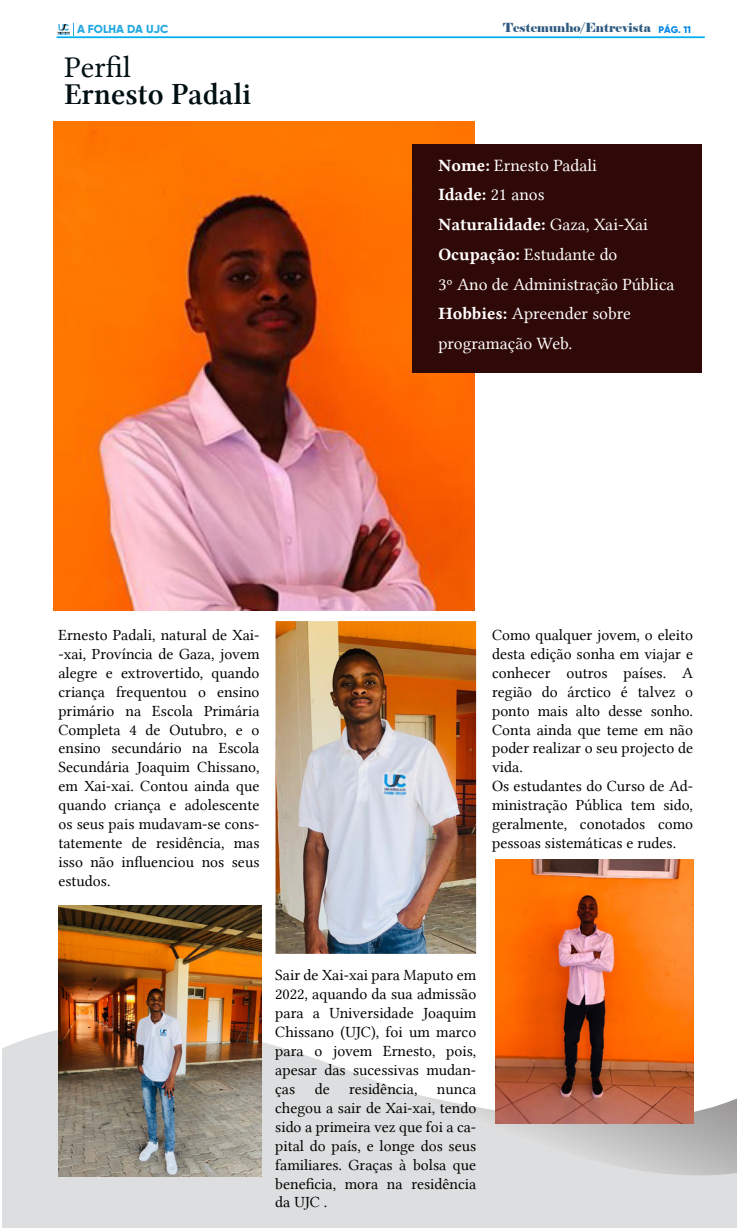
<style>
.page{position:relative;width:737px;height:1228px;background:#fff}
.page>*{position:absolute;margin:0;border:0;box-sizing:border-box;transform-origin:0 0}
.t1{font:30.62px "Lin Libertine Z";color:#000f13}
.t2{font:30.62px "Lin Libertine";color:#000f13}
.t3{font:17.5px/29.8px "Lin Libertine";color:#fff}
.t4{font:17.5px/29.8px "Lin Libertine B";color:#fff}
.t5{font:15.75px/18.9px "Lin Libertine";color:#000;text-align:justify}
.t6{font:12.42px "Elephant";color:#2d5980}
.t7{font:800 11.64px "Gilroy";color:#25a9e0}
.s1{font-family:"Gilroy";font-weight:800;font-size:9.62px;color:#0085e8}
.s2{font-family:"Lin Libertine B"}
.s3{font-family:"Lin Libertine"}
</style>
<div class="page">
<svg style="left:2px;top:1021px;width:735px;height:206px;fill:#dddedf"></svg>
<hr style="left:57px;top:36px;width:647px;height:2px;background:#00aeef">
<svg style="left:58px;top:23px;width:16px;height:13px"></svg>
<img style="left:495px;top:859px;width:198px;height:263px">
<img style="left:275px;top:621px;width:202px;height:333px">
<img style="left:58px;top:905px;width:203px;height:271px">
<img style="left:53px;top:121px;width:421px;height:489px">
<div style="left:412px;top:145px;width:290px;height:228px;background:#2f0907"></div>
<p class="t7" style="left:77px;top:22px;width:93px">A FOLHA DA UJC</p>
<p class="t6" style="left:503px;top:20px;width:190px">Testemunho/Entrevista <span class="s1">PÁG. 11</span></p>
<h1 class="t2" style="left:64px;top:49px;width:68px">Perfil</h1>
<h1 class="t1" style="left:64px;top:76px;width:188px">Ernesto Padali</h1>
<p class="t3" style="left:438px;top:150px;width:160px"><span class="s2">Nome:</span> Ernesto Padali</p>
<p class="t4" style="left:438px;top:179px;width:211px">Idade: <span class="s3">21 anos<br></span>Naturalidade: <span class="s3">Gaza, Xai-Xai</span></p>
<p class="t3" style="left:438px;top:239px;width:238px"><span class="s2">Ocupação:</span> Estudante do<br>3º Ano de Administração Pública<br><span class="s2">Hobbies:</span> Apreender sobre programação Web.</p>
<p class="t5" style="left:58px;top:625px;width:203px">Ernesto Padali, natural de Xai--xai, Província de Gaza, jovem alegre e extrovertido, quando criança frequentou o ensino primário na Escola Primária Completa 4 de Outubro, e o ensino secundário na Escola Secundária Joaquim Chissano, em Xai-xai. Contou ainda que quando criança e adolescente os seus pais mudavam-se cons&shy;tatemente de residência, mas isso não influenciou nos seus estudos.</p>
<p class="t5" style="left:492px;top:625px;width:202px;text-align:left">Como qualquer jovem, o eleito desta edição sonha em viajar e conhecer outros países. A região do árctico é talvez o ponto mais alto desse sonho.<br>Conta ainda que teme em não poder realizar o seu projecto de vida.<br>Os estudantes do Curso de Ad&shy;ministração Pública tem sido, geralmente, conotados como pessoas sistemáticas e rudes.</p>
<p class="t5" style="left:275px;top:965px;width:202px">Sair de Xai-xai para Maputo em 2022, aquando da sua admissão para a Universidade Joaquim Chissano (UJC), foi um marco para o jovem Ernesto, pois, apesar das sucessivas mudan&shy;ças de residência, nunca chegou a sair de Xai-xai, tendo sido a primeira vez que foi a ca&shy;pital do país, e longe dos seus familiares. Graças à bolsa que beneficia, mora na residência da UJC .</p>
</div>
